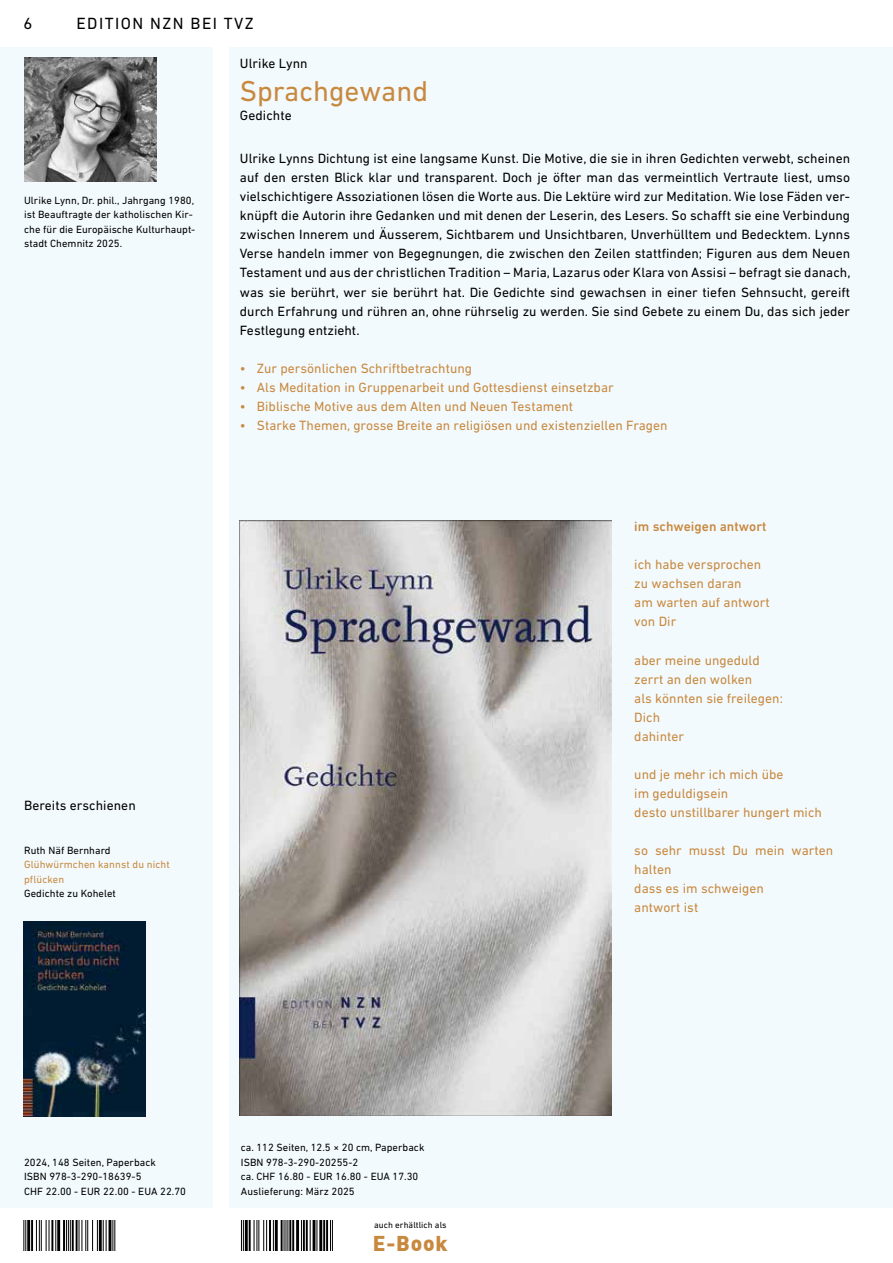
<style>
.page{position:relative;width:893px;height:1263px;background:#fff}
.page>*{position:absolute;margin:0;border:0;box-sizing:border-box;transform-origin:0 0}
.t1{font:29.25px "DIN Next LT Pro";color:#c8893f}
.t2{font:900 21px "DIN";color:#c8893f}
.t3{font:16.5px "DIN Next LT Pro";letter-spacing:.09em;color:#000}
.t4{font:13.65px/19px "DIN Next LT Pro";letter-spacing:.005em;color:#000;text-align:justify}
.t5{font:13.65px/19px "DIN Next LT Pro";letter-spacing:.005em;color:#c8893f}
.t6{font:500 13.65px "DIN Next LT Pro";letter-spacing:.005em;color:#c8893f}
.t7{font:10.65px/14.5px "DIN Next LT Pro";letter-spacing:.005em;color:#000}
.t8{font:10.65px/14.5px "DIN Next LT Pro";letter-spacing:.01em;color:#c8893f}
.t9{font:9px "DIN Next LT Pro";letter-spacing:.005em;color:#000}
</style>
<div class="page">
<div style="left:230px;top:47px;width:663px;height:1161px;background:#f3fafd"></div>
<div style="left:0;top:47px;width:213px;height:1161px;background:#f3fafd"></div>
<img style="left:240px;top:521px;width:372px;height:594px">
<svg style="left:242px;top:1220px;width:90px;height:30px"></svg>
<hr style="left:241px;top:1220px;width:1px;height:30px;background:#000">
<hr style="left:243px;top:1220px;width:1px;height:30px;background:#000">
<hr style="left:245px;top:1220px;width:3px;height:30px;background:#000">
<hr style="left:249px;top:1220px;width:2px;height:30px;background:#000">
<hr style="left:254px;top:1220px;width:1px;height:30px;background:#000">
<hr style="left:256px;top:1220px;width:1px;height:30px;background:#000">
<hr style="left:258px;top:1220px;width:1px;height:30px;background:#000">
<hr style="left:263px;top:1220px;width:1px;height:30px;background:#000">
<hr style="left:266px;top:1220px;width:1px;height:30px;background:#000">
<hr style="left:269px;top:1220px;width:2px;height:30px;background:#000">
<hr style="left:273px;top:1220px;width:1px;height:30px;background:#000">
<hr style="left:275px;top:1220px;width:3px;height:30px;background:#000">
<hr style="left:281px;top:1220px;width:2px;height:30px;background:#000">
<hr style="left:284px;top:1220px;width:1px;height:30px;background:#000">
<hr style="left:285px;top:1220px;width:1px;height:30px;background:#000">
<hr style="left:287px;top:1220px;width:1px;height:30px;background:#000">
<hr style="left:289px;top:1220px;width:2px;height:30px;background:#000">
<hr style="left:292px;top:1220px;width:2px;height:30px;background:#000">
<hr style="left:296px;top:1220px;width:3px;height:30px;background:#000">
<hr style="left:301px;top:1220px;width:1px;height:30px;background:#000">
<hr style="left:303px;top:1220px;width:2px;height:30px;background:#000">
<hr style="left:306px;top:1220px;width:2px;height:30px;background:#000">
<hr style="left:310px;top:1220px;width:1px;height:30px;background:#000">
<hr style="left:313px;top:1220px;width:2px;height:30px;background:#000">
<hr style="left:316px;top:1220px;width:1px;height:30px;background:#000">
<hr style="left:319px;top:1220px;width:3px;height:30px;background:#000">
<hr style="left:323px;top:1220px;width:2px;height:30px;background:#000">
<hr style="left:326px;top:1220px;width:2px;height:30px;background:#000">
<hr style="left:330px;top:1220px;width:1px;height:30px;background:#000">
<hr style="left:332px;top:1220px;width:1px;height:30px;background:#000">
<img style="left:25px;top:58px;width:131px;height:123px">
<hr style="left:23px;top:1221px;width:1px;height:30px;background:#000">
<hr style="left:25px;top:1221px;width:1px;height:30px;background:#000">
<hr style="left:27px;top:1221px;width:3px;height:30px;background:#000">
<hr style="left:31px;top:1221px;width:2px;height:30px;background:#000">
<hr style="left:36px;top:1221px;width:1px;height:30px;background:#000">
<hr style="left:39px;top:1221px;width:1px;height:30px;background:#000">
<hr style="left:41px;top:1221px;width:1px;height:30px;background:#000">
<hr style="left:46px;top:1221px;width:1px;height:30px;background:#000">
<hr style="left:49px;top:1221px;width:1px;height:30px;background:#000">
<hr style="left:51px;top:1221px;width:2px;height:30px;background:#000">
<hr style="left:55px;top:1221px;width:1px;height:30px;background:#000">
<hr style="left:57px;top:1221px;width:3px;height:30px;background:#000">
<hr style="left:63px;top:1221px;width:2px;height:30px;background:#000">
<hr style="left:66px;top:1221px;width:1px;height:30px;background:#000">
<hr style="left:68px;top:1221px;width:1px;height:30px;background:#000">
<hr style="left:70px;top:1221px;width:1px;height:30px;background:#000">
<hr style="left:72px;top:1221px;width:2px;height:30px;background:#000">
<hr style="left:76px;top:1221px;width:2px;height:30px;background:#000">
<hr style="left:79px;top:1221px;width:1px;height:30px;background:#000">
<hr style="left:81px;top:1221px;width:1px;height:30px;background:#000">
<hr style="left:85px;top:1221px;width:1px;height:30px;background:#000">
<hr style="left:87px;top:1221px;width:1px;height:30px;background:#000">
<hr style="left:92px;top:1221px;width:1px;height:30px;background:#000">
<hr style="left:97px;top:1221px;width:1px;height:30px;background:#000">
<hr style="left:99px;top:1221px;width:3px;height:30px;background:#000">
<hr style="left:103px;top:1221px;width:1px;height:30px;background:#000">
<hr style="left:106px;top:1221px;width:1px;height:30px;background:#000">
<hr style="left:109px;top:1221px;width:2px;height:30px;background:#000">
<hr style="left:112px;top:1221px;width:1px;height:30px;background:#000">
<hr style="left:114px;top:1221px;width:1px;height:30px;background:#000">
<img style="left:23px;top:921px;width:122px;height:195px">
<p class="t3" style="left:23px;top:14px;width:10px">6</p>
<p class="t3" style="left:77px;top:14px;width:179px">EDITION NZN BEI TVZ</p>
<p class="t7" style="left:24px;top:193px;width:173px">Ulrike Lynn, Dr. phil., Jahrgang 1980, ist Beauftragte der katholischen Kir&shy;che für die Europäische Kulturhaupt&shy;stadt Chemnitz 2025.</p>
<p class="t4" style="left:24px;top:796px;width:113px">Bereits erschienen</p>
<p class="t7" style="left:24px;top:842px;width:88px">Ruth Näf Bernhard</p>
<p class="t8" style="left:24px;top:857px;width:147px">Glühwürmchen kannst du nicht pflücken</p>
<p class="t7" style="left:24px;top:886px;width:93px">Gedichte zu Kohelet</p>
<p class="t4" style="left:240px;top:54px;width:69px">Ulrike Lynn</p>
<h1 class="t1" style="left:240px;top:74px;width:190px">Sprachgewand</h1>
<p class="t4" style="left:240px;top:106px;width:53px">Gedichte</p>
<p class="t4" style="left:240px;top:149px;width:612px">Ulrike Lynns Dichtung ist eine langsame Kunst. Die Motive, die sie in ihren Gedichten verwebt, scheinen auf den ersten Blick klar und transparent. Doch je öfter man das vermeintlich Vertraute liest, umso vielschichtigere Assoziationen lösen die Worte aus. Die Lektüre wird zur Meditation. Wie lose Fäden ver&shy;knüpft die Autorin ihre Gedanken und mit denen der Leserin, des Lesers. So schafft sie eine Verbindung zwischen Innerem und Äusserem, Sichtbarem und Unsichtbaren, Unverhülltem und Bedecktem. Lynns Verse handeln immer von Begegnungen, die zwischen den Zeilen stattfinden; Figuren aus dem Neuen Testament und aus der christlichen Tradition – Maria, Lazarus oder Klara von Assisi – befragt sie danach, was sie berührt, wer sie berührt hat. Die Gedichte sind gewachsen in einer tiefen Sehnsucht, gereift durch Erfahrung und rühren an, ohne rührselig zu werden. Sie sind Gebete zu einem Du, das sich jeder Festlegung entzieht.</p>
<p class="t5" style="left:240px;top:358px;width:234px">• Zur persönlichen Schriftbetrachtung</p>
<p class="t5" style="left:240px;top:377px;width:375px">• Als Meditation in Gruppenarbeit und Gottesdienst einsetzbar</p>
<p class="t5" style="left:240px;top:396px;width:335px">• Biblische Motive aus dem Alten und Neuen Testament</p>
<p class="t5" style="left:240px;top:416px;width:429px">• Starke Themen, grosse Breite an religiösen und existenziellen Fragen</p>
<p class="t6" style="left:634px;top:519px;width:134px">im schweigen antwort</p>
<p class="t5" style="left:634px;top:555px;width:137px">ich habe versprochen zu wachsen daran<br>am warten auf antwort von Dir</p>
<p class="t5" style="left:634px;top:650px;width:150px">aber meine ungeduld zerrt an den wolken<br>als könnten sie freilegen:<br>Dich<br>dahinter</p>
<p class="t5" style="left:634px;top:764px;width:189px">und je mehr ich mich übe<br>im geduldigsein<br>desto unstillbarer hungert mich</p>
<p class="t5" style="left:634px;top:841px;width:200px">so sehr musst Du mein warten halten<br>dass es im schweigen<br>antwort ist</p>
<p class="t7" style="left:24px;top:1155px;width:163px">2024, 148 Seiten, Paperback<br>ISBN 978-3-290-18639-5<br>CHF 22.00 - EUR 22.00 - EUA 22.70</p>
<p class="t7" style="left:241px;top:1140px;width:185px">ca. 112 Seiten, 12.5 × 20 cm, Paperback<br>ISBN 978-3-290-20255-2<br>ca. CHF 16.80 - EUR 16.80 - EUA 17.30<br>Auslieferung: März 2025</p>
<p class="t9" style="left:374px;top:1220px;width:74px">auch erhältlich als</p>
<h2 class="t2" style="left:373px;top:1229px;width:76px">E-Book</h2>
</div>
